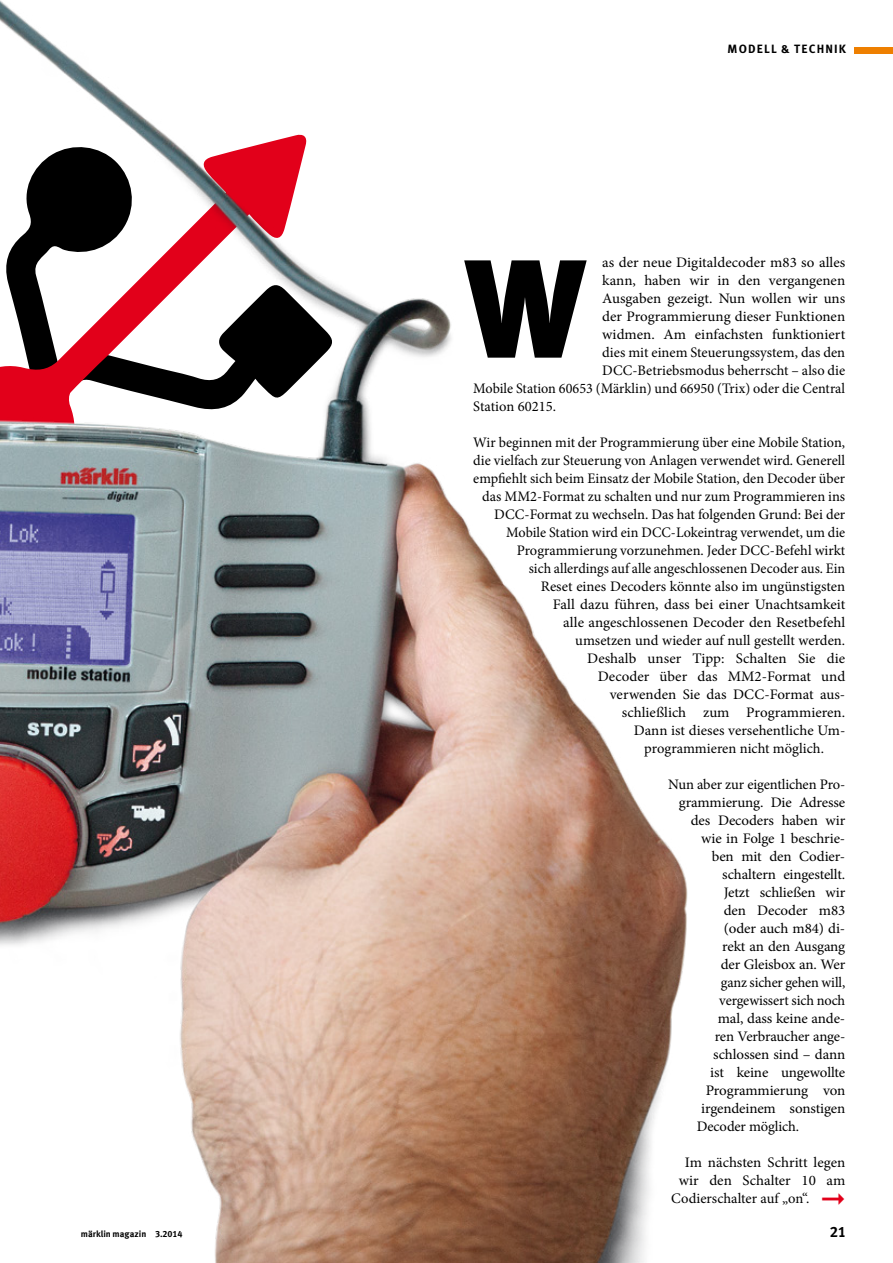
<style>
.page{position:relative;width:893px;height:1263px;background:#fff}
.page>*{position:absolute;margin:0;border:0;box-sizing:border-box;transform-origin:0 0}
.t1{font:900 139.5px "Meta OT";color:#000}
.t2{font:700 15px "Meta OT";color:#000}
.t3{font:14.55px/18px "Minion Pro";color:#000;text-align:right}
.t4{font:700 12px "Meta OT";letter-spacing:.1em;color:#000}
.t5{font:700 9px "Meta OT";letter-spacing:-.01em;color:#000}
.s1{color:#e2001a}
</style>
<div class="page">
<img style="left:0;top:0;width:688px;height:1263px">
<div style="left:855px;top:47px;width:38px;height:6px;background:#ee7f00"></div>
<p class="t4" style="left:728px;top:41px;width:120px">modell &amp; technik</p>
<p class="t3" style="left:602px;top:254px;width:244px">as der neue Digitaldecoder m83 so alles</p>
<p class="t3" style="left:602px;top:272px;width:244px">kann, haben wir in den vergangenen</p>
<p class="t3" style="left:602px;top:290px;width:244px">Ausgaben gezeigt. Nun wollen wir uns</p>
<p class="t3" style="left:602px;top:308px;width:244px">der Programmierung dieser Funktionen</p>
<p class="t3" style="left:602px;top:326px;width:244px">widmen. Am einfachsten funktioniert</p>
<p class="t3" style="left:602px;top:344px;width:244px">dies mit einem Steuerungssystem, das den</p>
<p class="t3" style="left:602px;top:362px;width:244px">DCC-Betriebsmodus beherrscht – also die</p>
<p class="t3" style="left:473px;top:380px;width:373px">Mobile Station 60653 (Märklin) und 66950 (Trix) oder die Central</p>
<p class="t3" style="left:473px;top:398px;width:84px">Station 60215.</p>
<p class="t3" style="left:473px;top:434px;width:373px">Wir beginnen mit der Programmierung über eine Mobile Station,</p>
<p class="t3" style="left:473px;top:452px;width:373px">die vielfach zur Steuerung von Anlagen verwendet wird. Generell</p>
<p class="t3" style="left:473px;top:470px;width:373px">empfiehlt sich beim Einsatz der Mobile Station, den Decoder über</p>
<p class="t3" style="left:482px;top:488px;width:364px">das MM2-Format zu schalten und nur zum Programmieren ins</p>
<p class="t3" style="left:494px;top:506px;width:352px">DCC-Format zu wechseln. Das hat folgenden Grund: Bei der</p>
<p class="t3" style="left:506px;top:524px;width:340px">Mobile Station wird ein DCC-Lokeintrag verwendet, um die</p>
<p class="t3" style="left:517px;top:542px;width:330px">Programmierung vorzunehmen. Jeder DCC-Befehl wirkt</p>
<p class="t3" style="left:529px;top:560px;width:318px">sich allerdings auf alle angeschlossenen Decoder aus. Ein</p>
<p class="t3" style="left:541px;top:578px;width:306px">Reset eines Decoders könnte also im ungünstigsten</p>
<p class="t3" style="left:553px;top:596px;width:294px">Fall dazu führen, dass bei einer Unachtsamkeit</p>
<p class="t3" style="left:563px;top:614px;width:283px">alle angeschlossenen Decoder den Resetbefehl</p>
<p class="t3" style="left:575px;top:632px;width:271px">umsetzen und wieder auf null gestellt werden.</p>
<p class="t3" style="left:587px;top:650px;width:259px">Deshalb unser Tipp: Schalten Sie die</p>
<p class="t3" style="left:598px;top:668px;width:249px">Decoder über das MM2-Format und</p>
<p class="t3" style="left:610px;top:686px;width:237px">verwenden Sie das DCC-Format aus-</p>
<p class="t3" style="left:622px;top:704px;width:225px">schließlich zum Programmieren.</p>
<p class="t3" style="left:634px;top:722px;width:213px">Dann ist dieses versehentliche Um-</p>
<p class="t3" style="left:644px;top:740px;width:181px">programmieren nicht möglich.</p>
<p class="t3" style="left:668px;top:776px;width:179px">Nun aber zur eigentlichen Pro-</p>
<p class="t3" style="left:679px;top:794px;width:168px">grammierung. Die Adresse</p>
<p class="t3" style="left:691px;top:812px;width:156px">des Decoders haben wir</p>
<p class="t3" style="left:701px;top:830px;width:145px">wie in Folge 1 beschrie-</p>
<p class="t3" style="left:712px;top:848px;width:135px">ben mit den Codier-</p>
<p class="t3" style="left:722px;top:866px;width:124px">schaltern eingestellt.</p>
<p class="t3" style="left:724px;top:884px;width:123px">Jetzt schließen wir</p>
<p class="t3" style="left:724px;top:902px;width:123px">den Decoder m83</p>
<p class="t3" style="left:724px;top:920px;width:123px">(oder auch m84) di-</p>
<p class="t3" style="left:722px;top:938px;width:124px">rekt an den Ausgang</p>
<p class="t3" style="left:721px;top:956px;width:126px">der Gleisbox an. Wer</p>
<p class="t3" style="left:721px;top:974px;width:126px">ganz sicher gehen will,</p>
<p class="t3" style="left:719px;top:992px;width:127px">vergewissert sich noch</p>
<p class="t3" style="left:718px;top:1010px;width:129px">mal, dass keine ande-</p>
<p class="t3" style="left:715px;top:1028px;width:132px">ren Verbraucher ange-</p>
<p class="t3" style="left:713px;top:1046px;width:133px">schlossen sind – dann</p>
<p class="t3" style="left:710px;top:1064px;width:136px">ist keine ungewollte</p>
<p class="t3" style="left:706px;top:1082px;width:141px">Programmierung von</p>
<p class="t3" style="left:701px;top:1100px;width:145px">irgendeinem sonstigen</p>
<p class="t3" style="left:697px;top:1118px;width:104px">Decoder möglich.</p>
<p class="t3" style="left:671px;top:1154px;width:175px">Im nächsten Schritt legen wir den Schalter 10 am<br>Codierschalter auf „on“. <span class="s1">➞</span></p>
<h1 class="t1" style="left:464px;top:221px;width:124px">W</h1>
<p class="t5" style="left:81px;top:1228px;width:103px">märklin magazin 3.2014</p>
<p class="t2" style="left:830px;top:1222px;width:18px">21</p>
</div>
